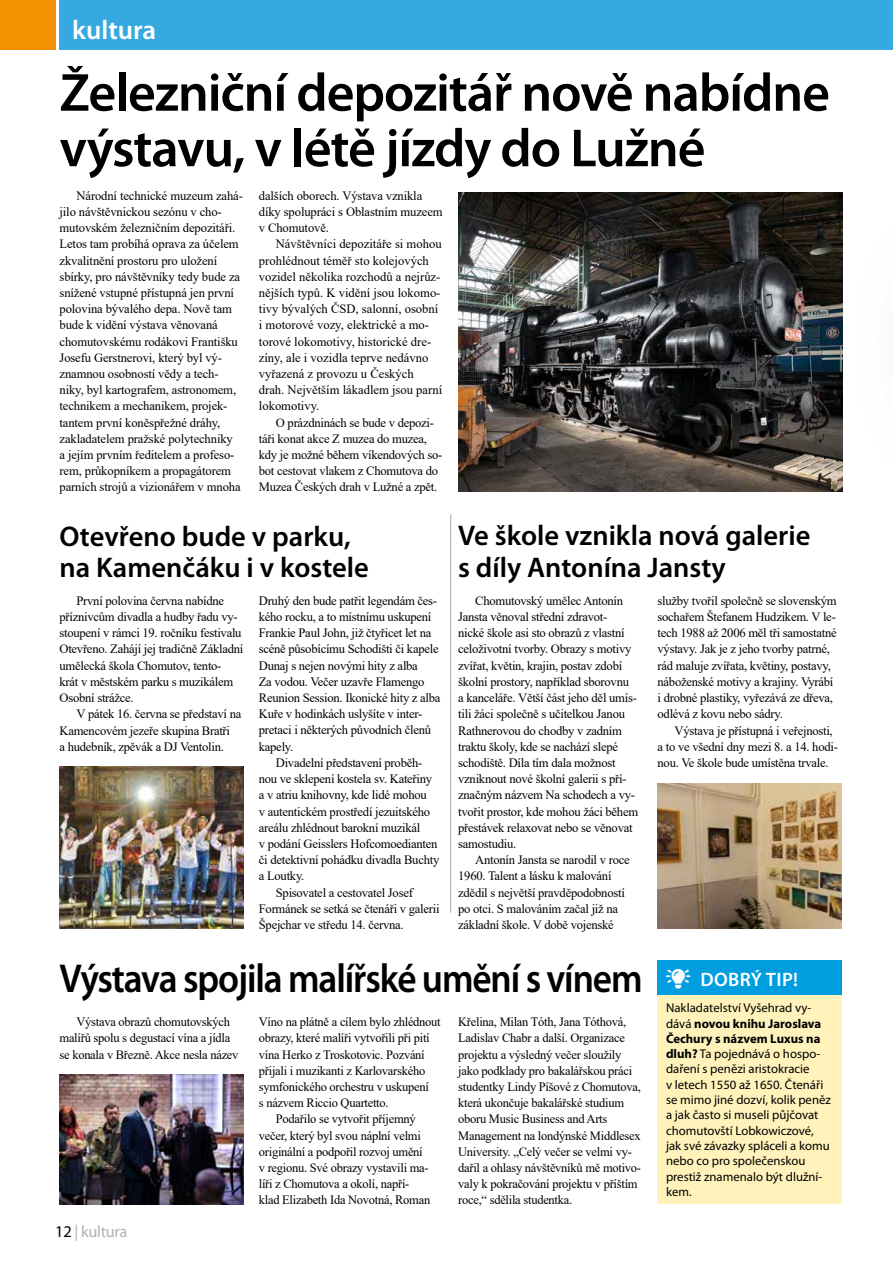
<style>
.page{position:relative;width:893px;height:1263px;background:#fff}
.page>*{position:absolute;margin:0;border:0;box-sizing:border-box;transform-origin:0 0}
.t1{font:600 54px/55.5px "Myriad Pro";letter-spacing:-.02em;color:#000}
.t2{font:600 40.5px "Myriad Pro";letter-spacing:-.03em;color:#000;scale:.92 1}
.t3{font:600 28.5px/31.5px "Myriad Pro";color:#000}
.t4{font:600 27px "Myriad Pro";color:#fff}
.t5{font:600 19.5px "Myriad Pro";letter-spacing:.02em;color:#fff}
.t6{font:16.5px "Myriad Pro";letter-spacing:-.02em;color:#b3b2b2}
.t7{font:12.75px/16.2px "Times New Roman";letter-spacing:-.02em;color:#000}
.t8{font:12.75px/16.2px "Times New Roman";color:#000}
.t9{font:12.75px/15.3px "Myriad Pro";color:#000}
.s1{color:#000}
.s2{font-weight:700}
</style>
<div class="page">
<div style="left:60px;top:0;width:833px;height:50px;background:#36a9e1"></div>
<div style="left:0;top:0;width:55px;height:50px;background:#f39200"></div>
<img style="left:657px;top:783px;width:185px;height:146px">
<img style="left:59px;top:767px;width:185px;height:162px">
<img style="left:60px;top:1075px;width:184px;height:129px">
<img style="left:458px;top:192px;width:384px;height:299px">
<div style="left:657px;top:992px;width:185px;height:212px;background:#fff3bb"></div>
<div style="left:657px;top:960px;width:185px;height:34px;background:#009ddf"></div>
<hr style="left:450px;top:515px;width:1px;height:398px;background:#a8a8a7">
<h3 class="t4" style="left:72px;top:13px;width:85px">kultura</h3>
<h1 class="t1" style="left:59px;top:63px;width:772px">Železniční depozitář nově nabídne výstavu, v létě jízdy do Lužné</h1>
<p class="t7" style="left:60px;top:187px;width:185px;text-indent:17px">Národní technické muzeum zahá&shy;jilo návštěvnickou sezónu v cho&shy;mutovském železničním depozitáři.<br>Letos tam probíhá oprava za účelem zkvalitnění prostoru pro uložení sbírky, pro návštěvníky tedy bude za snížené vstupné přístupná jen první polovina bývalého depa. Nově tam bude k vidění výstava věnovaná chomutovskému rodákovi Františku Josefu Gerstnerovi, který byl vý&shy;znamnou osobností vědy a tech&shy;niky, byl kartografem, astronomem, technikem a mechanikem, projek&shy;tantem první koněspřežné dráhy, zakladatelem pražské polytechniky<br>a jejím prvním ředitelem a profeso&shy;rem, průkopníkem a propagátorem parních strojů a vizionářem v mnoha</p>
<p class="t7" style="left:259px;top:187px;width:185px">dalších oborech. Výstava vznikla díky spolupráci s Oblastním muzeem v Chomutově.</p>
<p class="t8" style="left:259px;top:236px;width:185px;text-indent:17px">Návštěvníci depozitáře si mohou prohlédnout téměř sto kolejových vozidel několika rozchodů a nejrůz&shy;nějších typů. K vidění jsou lokomo&shy;tivy bývalých ČSD, salonní, osobní i motorové vozy, elektrické a mo&shy;torové lokomotivy, historické dre&shy;zíny, ale i vozidla teprve nedávno vyřazená z provozu u Českých drah. Největším lákadlem jsou parní lokomotivy.</p>
<p class="t7" style="left:259px;top:414px;width:185px;text-indent:17px">O prázdninách se bude v depozi&shy;táři konat akce Z muzea do muzea, kdy je možné během víkendových so&shy;bot cestovat vlakem z Chomutova do<br>Muzea Českých drah v Lužné a zpět.</p>
<h3 class="t3" style="left:59px;top:520px;width:311px">Otevřeno bude v parku, na Kamenčáku i v kostele</h3>
<p class="t7" style="left:60px;top:592px;width:185px;text-indent:17px">První polovina června nabídne příznivcům divadla a hudby řadu vy&shy;stoupení v rámci 19. ročníku festivalu<br>Otevřeno. Zahájí jej tradičně Základní umělecká škola Chomutov, tento&shy;krát v městském parku s muzikálem<br>Osobní strážce.</p>
<p class="t7" style="left:59px;top:705px;width:183px;text-indent:17px">V pátek 16. června se představí na<br>Kamencovém jezeře skupina Bratři<br>a hudebník, zpěvák a DJ Ventolin.</p>
<p class="t7" style="left:259px;top:592px;width:183px">Druhý den bude patřit legendám čes&shy;kého rocku, a to místnímu uskupení<br>Frankie Paul John, již čtyřicet let na scéně působícímu Schodišti či kapele<br>Dunaj s nejen novými hity z alba<br>Za vodou. Večer uzavře Flamengo<br>Reunion Session. Ikonické hity z alba<br>Kuře v hodinkách uslyšíte v inter&shy;pretaci i některých původních členů kapely.</p>
<p class="t7" style="left:276px;top:754px;width:148px">Divadelní představení proběh-</p>
<p class="t7" style="left:259px;top:770px;width:175px">nou ve sklepení kostela sv. Kateřiny</p>
<p class="t7" style="left:259px;top:786px;width:169px">a v atriu knihovny, kde lidé mohou</p>
<p class="t7" style="left:259px;top:803px;width:173px">v autentickém prostředí jezuitského</p>
<p class="t7" style="left:259px;top:819px;width:163px">areálu zhlédnout barokní muzikál</p>
<p class="t7" style="left:259px;top:835px;width:180px">v podání Geisslers Hofcomoedianten</p>
<p class="t7" style="left:259px;top:851px;width:182px">či detektivní pohádku divadla Buchty</p>
<p class="t7" style="left:259px;top:867px;width:47px">a Loutky.</p>
<p class="t7" style="left:276px;top:884px;width:139px">Spisovatel a cestovatel Josef</p>
<p class="t7" style="left:259px;top:900px;width:182px">Formánek se setká se čtenáři v galerii</p>
<p class="t7" style="left:259px;top:916px;width:146px">Špejchar ve středu 14. června.</p>
<h3 class="t3" style="left:458px;top:519px;width:354px">Ve škole vznikla nová galerie s díly Antonína Jansty</h3>
<p class="t7" style="left:458px;top:592px;width:181px;text-indent:17px">Chomutovský umělec Antonín Jansta věnoval střední zdravot-<br>nické škole asi sto obrazů z vlastní celoživotní tvorby. Obrazy s motivy zvířat, květin, krajin, postav zdobí školní prostory, například sborovnu<br>a kanceláře. Větší část jeho děl umís&shy;tili žáci společně s učitelkou Janou Rathnerovou do chodby v zadním traktu školy, kde se nachází slepé schodiště. Díla tím dala možnost vzniknout nové školní galerii s pří&shy;značným názvem Na schodech a vy&shy;tvořit prostor, kde mohou žáci během přestávek relaxovat nebo se věnovat samostudiu.</p>
<p class="t7" style="left:458px;top:851px;width:173px;text-indent:17px">Antonín Jansta se narodil v roce<br>1960. Talent a lásku k malování zdědil s největší pravděpodobností po otci. S malováním začal již na základní škole. V době vojenské</p>
<p class="t7" style="left:658px;top:592px;width:181px">služby tvořil společně se slovenským sochařem Štefanem Hudzikem. V le&shy;tech 1988 až 2006 měl tři samostatné výstavy. Jak je z jeho tvorby patrné, rád maluje zvířata, květiny, postavy, náboženské motivy a krajiny. Vyrábí i drobné plastiky, vyřezává ze dřeva, odlévá z kovu nebo sádry.</p>
<p class="t7" style="left:658px;top:722px;width:182px;text-indent:17px">Výstava je přístupná i veřejnosti, a to ve všední dny mezi 8. a 14. hodi&shy;nou. Ve škole bude umístěna trvale.</p>
<h2 class="t2" style="left:59px;top:952px;width:635px">Výstava spojila malířské umění s vínem</h2>
<p class="t7" style="left:60px;top:1013px;width:180px;text-indent:17px">Výstava obrazů chomutovských malířů spolu s degustací vína a jídla se konala v Březně. Akce nesla název</p>
<p class="t7" style="left:259px;top:1013px;width:183px">Víno na plátně a cílem bylo zhlédnout</p>
<p class="t7" style="left:259px;top:1029px;width:172px">obrazy, které malíři vytvořili při pití</p>
<p class="t7" style="left:259px;top:1046px;width:167px">vína Herko z Troskotovic. Pozvání</p>
<p class="t7" style="left:259px;top:1062px;width:168px">přijali i muzikanti z Karlovarského</p>
<p class="t7" style="left:259px;top:1078px;width:172px">symfonického orchestru v uskupení</p>
<p class="t7" style="left:259px;top:1094px;width:131px">s názvem Riccio Quartetto.</p>
<p class="t7" style="left:276px;top:1110px;width:141px">Podařilo se vytvořit příjemný</p>
<p class="t7" style="left:259px;top:1127px;width:163px">večer, který byl svou náplní velmi</p>
<p class="t7" style="left:259px;top:1143px;width:165px">originální a podpořil rozvoj umění</p>
<p class="t7" style="left:259px;top:1159px;width:171px">v regionu. Své obrazy vystavili ma-</p>
<p class="t7" style="left:259px;top:1175px;width:152px">líři z Chomutova a okolí, napří-</p>
<p class="t7" style="left:259px;top:1191px;width:173px">klad Elizabeth Ida Novotná, Roman</p>
<p class="t6" style="left:55px;top:1222px;width:74px"><span class="s1">12</span> | kultura</p>
<p class="t7" style="left:458px;top:1013px;width:184px">Křelina, Milan Tóth, Jana Tóthová, Ladislav Chabr a další. Organizace projektu a výsledný večer sloužily jako podklady pro bakalářskou práci studentky Lindy Píšové z Chomutova, která ukončuje bakalářské studium oboru Music Business and Arts Management na londýnské Middlesex University. „Celý večer se velmi vy&shy;dařil a ohlasy návštěvníků mě motivo&shy;valy k pokračování projektu v příštím roce,“ sdělila studentka.</p>
<h3 class="t5" style="left:666px;top:967px;width:133px">★ DOBRÝ TIP!</h3>
<p class="t9" style="left:666px;top:1000px;width:166px">Nakladatelství Vyšehrad vy&shy;dává <span class="s2">novou knihu Jaroslava<br>Čechury s názvem Luxus na dluh?</span> Ta pojednává o hospo&shy;daření s penězi aristokracie<br>v letech 1550 až 1650. Čtenáři se mimo jiné dozví, kolik peněz a jak často si museli půjčovat chomutovští Lobkowiczové, jak své závazky spláceli a komu nebo co pro společenskou prestiž znamenalo být dlužní&shy;kem.</p>
</div>
